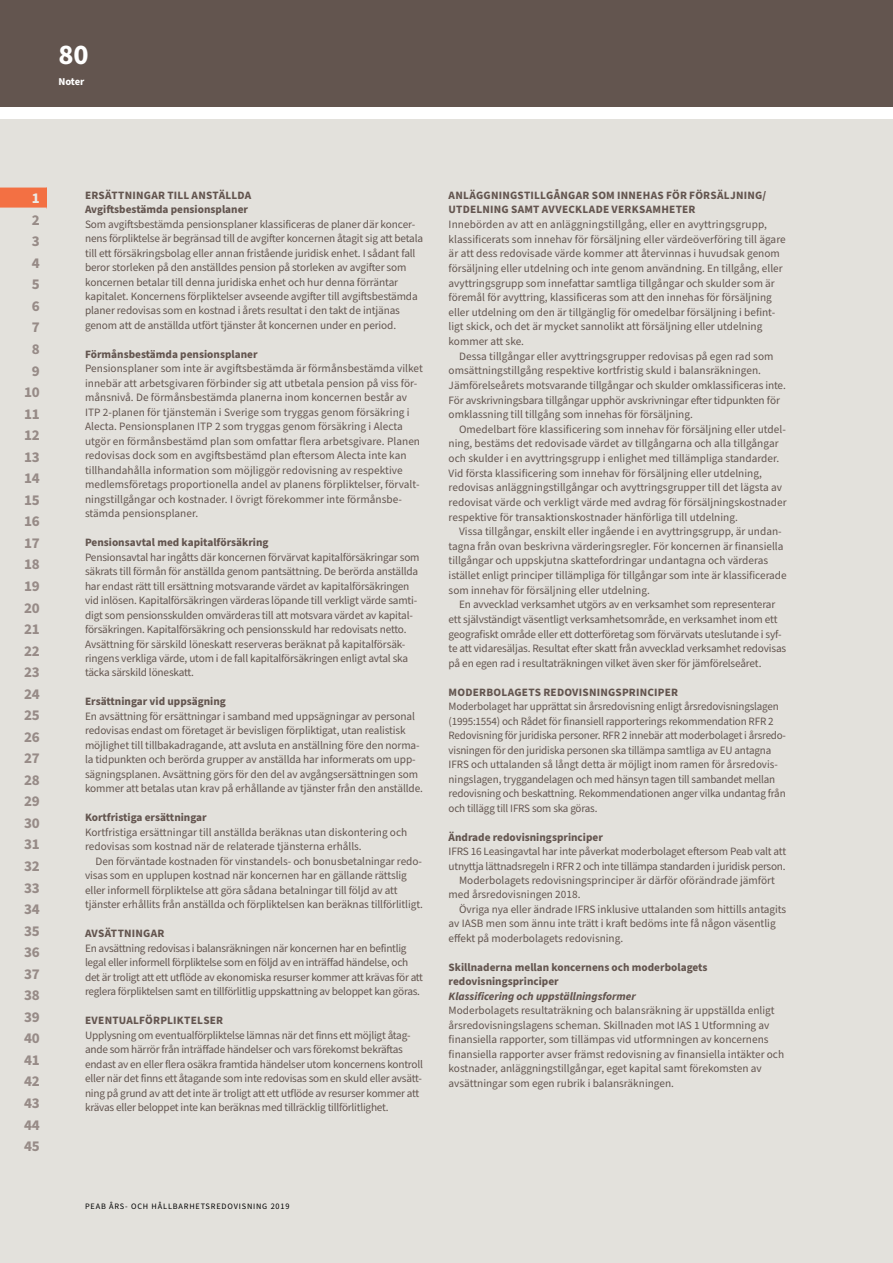
<style>
.page{position:relative;width:893px;height:1263px;background:#fff}
.page>*{position:absolute;margin:0;border:0;box-sizing:border-box;transform-origin:0 0}
.t1{font:700 28.5px "Source Sans Pro";color:#fff}
.t2{font:700 15px/21.6px "Source Sans Pro";color:#978b87;text-align:center}
.t3{font:700 15px "Source Sans Pro";color:#ecebe7}
.t4{font:11.25px/14.5px "Source Sans Pro";letter-spacing:-.01em;color:#63554f}
.t5{font:700 11.25px/14.5px "Source Sans Pro";color:#63554f}
.t6{font:700 11.25px/14.7px "Source Sans Pro";letter-spacing:.02em;color:#63554f}
.t7{font:italic 700 11.25px "Source Sans Pro";color:#63554f}
.t8{font:700 10.5px "Source Sans Pro";letter-spacing:-.01em;color:#fff}
.t9{font:8.25px "Source Sans Pro";letter-spacing:.1em;color:#000}
</style>
<div class="page">
<div style="left:0;top:119px;width:893px;height:1144px;background:#e3e1dc"></div>
<div style="left:0;top:0;width:893px;height:107px;background:#63554f"></div>
<div style="left:0;top:187px;width:47px;height:21px;background:#f37043"></div>
<hr style="left:0;top:186px;width:47px;height:2px;background:#e3e1dc">
<h1 class="t1" style="left:58px;top:35px;width:32px">80</h1>
<p class="t8" style="left:58px;top:74px;width:28px">Noter</p>
<h2 class="t3" style="left:32px;top:188px;width:9px">1</h2>
<h2 class="t2" style="left:24px;top:209px;width:17px">2<br>3<br>4<br>5<br>6<br>7<br>8<br>9<br>10<br>11<br>12<br>13<br>14<br>15<br>16<br>17<br>18<br>19<br>20<br>21<br>22<br>23<br>24<br>25<br>26<br>27<br>28<br>29<br>30<br>31<br>32<br>33<br>34<br>35<br>36<br>37<br>38<br>39<br>40<br>41<br>42<br>43<br>44<br>45</h2>
<p class="t5" style="left:85px;top:188px;width:168px">ERSÄTTNINGAR TILL ANSTÄLLDA<br>Avgiftsbestämda pensionsplaner</p>
<p class="t4" style="left:85px;top:217px;width:340px">Som avgiftsbestämda pensionsplaner klassificeras de planer där koncer&shy;nens förpliktelse är begränsad till de avgifter koncernen åtagit sig att betala till ett försäkringsbolag eller annan fristående juridisk enhet. I sådant fall beror storleken på den anställdes pension på storleken av avgifter som koncernen betalar till denna juridiska enhet och hur denna förräntar kapitalet. Koncernens förpliktelser avseende avgifter till avgiftsbestämda planer redovisas som en kostnad i årets resultat i den takt de intjänas genom att de anställda utfört tjänster åt koncernen under en period.</p>
<p class="t5" style="left:85px;top:347px;width:174px">Förmånsbestämda pensionsplaner</p>
<p class="t4" style="left:85px;top:362px;width:339px">Pensionsplaner som inte är avgiftsbestämda är förmånsbestämda vilket innebär att arbetsgivaren förbinder sig att utbetala pension på viss för&shy;månsnivå. De förmånsbestämda planerna inom koncernen består av ITP 2-planen för tjänstemän i Sverige som tryggas genom försäkring i Alecta. Pensionsplanen ITP 2 som tryggas genom försäkring i Alecta utgör en förmånsbestämd plan som omfattar flera arbetsgivare. Planen redovisas dock som en avgiftsbestämd plan eftersom Alecta inte kan tillhandahålla information som möjliggör redovisning av respektive medlemsföretags proportionella andel av planens förpliktelser, förvalt&shy;ningstillgångar och kostnader. I övrigt förekommer inte förmånsbe&shy;stämda pensionsplaner.</p>
<p class="t5" style="left:85px;top:535px;width:185px">Pensionsavtal med kapitalförsäkring</p>
<p class="t4" style="left:85px;top:550px;width:336px">Pensionsavtal har ingåtts där koncernen förvärvat kapitalförsäkringar som säkrats till förmån för anställda genom pantsättning. De berörda anställda har endast rätt till ersättning motsvarande värdet av kapitalförsäkringen vid inlösen. Kapitalförsäkringen värderas löpande till verkligt värde samti&shy;digt som pensionsskulden omvärderas till att motsvara värdet av kapital&shy;försäkringen. Kapitalförsäkring och pensionsskuld har redovisats netto.<br>Avsättning för särskild löneskatt reserveras beräknat på kapitalförsäk&shy;ringens verkliga värde, utom i de fall kapitalförsäkringen enligt avtal ska täcka särskild löneskatt.</p>
<p class="t5" style="left:85px;top:695px;width:142px">Ersättningar vid uppsägning</p>
<p class="t4" style="left:85px;top:709px;width:339px">En avsättning för ersättningar i samband med uppsägningar av personal redovisas endast om företaget är bevisligen förpliktigat, utan realistisk möjlighet till tillbakadragande, att avsluta en anställning före den norma&shy;la tidpunkten och berörda grupper av anställda har informerats om upp&shy;sägningsplanen. Avsättning görs för den del av avgångsersättningen som kommer att betalas utan krav på erhållande av tjänster från den anställde.</p>
<p class="t5" style="left:85px;top:810px;width:123px">Kortfristiga ersättningar</p>
<p class="t4" style="left:85px;top:825px;width:324px">Kortfristiga ersättningar till anställda beräknas utan diskontering och redovisas som kostnad när de relaterade tjänsterna erhålls.</p>
<p class="t4" style="left:85px;top:854px;width:339px;text-indent:10px">Den förväntade kostnaden för vinstandels- och bonusbetalningar redo&shy;visas som en upplupen kostnad när koncernen har en gällande rättslig eller informell förpliktelse att göra sådana betalningar till följd av att tjänster erhållits från anställda och förpliktelsen kan beräknas tillförlitligt.</p>
<p class="t6" style="left:85px;top:926px;width:81px">AVSÄTTNINGAR</p>
<p class="t4" style="left:85px;top:941px;width:340px">En avsättning redovisas i balansräkningen när koncernen har en befintlig legal eller informell förpliktelse som en följd av en inträffad händelse, och det är troligt att ett utflöde av ekonomiska resurser kommer att krävas för att reglera förpliktelsen samt en tillförlitlig uppskattning av beloppet kan göras.</p>
<p class="t6" style="left:85px;top:1013px;width:140px">EVENTUALFÖRPLIKTELSER</p>
<p class="t4" style="left:85px;top:1028px;width:339px">Upplysning om eventualförpliktelse lämnas när det finns ett möjligt åtag&shy;ande som härrör från inträffade händelser och vars förekomst bekräftas endast av en eller flera osäkra framtida händelser utom koncernens kontroll eller när det finns ett åtagande som inte redovisas som en skuld eller avsätt&shy;ning på grund av att det inte är troligt att ett utflöde av resurser kommer att krävas eller beloppet inte kan beräknas med tillräcklig tillförlitlighet.</p>
<p class="t6" style="left:449px;top:188px;width:319px">ANLÄGGNINGSTILLGÅNGAR SOM INNEHAS FÖR FÖRSÄLJNING/<br>UTDELNING SAMT AVVECKLADE VERKSAMHETER</p>
<p class="t4" style="left:449px;top:217px;width:339px">Innebörden av att en anläggningstillgång, eller en avyttringsgrupp, klassificerats som innehav för försäljning eller värdeöverföring till ägare är att dess redovisade värde kommer att återvinnas i huvudsak genom försäljning eller utdelning och inte genom användning. En tillgång, eller avyttringsgrupp som innefattar samtliga tillgångar och skulder som är föremål för avyttring, klassificeras som att den innehas för försäljning eller utdelning om den är tillgänglig för omedelbar försäljning i befint&shy;ligt skick, och det är mycket sannolikt att försäljning eller utdelning kommer att ske.</p>
<p class="t4" style="left:449px;top:349px;width:339px;text-indent:10px">Dessa tillgångar eller avyttringsgrupper redovisas på egen rad som omsättningstillgång respektive kortfristig skuld i balansräkningen.<br>Jämförelseårets motsvarande tillgångar och skulder omklassificeras inte.<br>För avskrivningsbara tillgångar upphör avskrivningar efter tidpunkten för omklassning till tillgång som innehas för försäljning.</p>
<p class="t4" style="left:449px;top:422px;width:340px;text-indent:10px">Omedelbart före klassificering som innehav för försäljning eller utdel&shy;ning, bestäms det redovisade värdet av tillgångarna och alla tillgångar och skulder i en avyttringsgrupp i enlighet med tillämpliga standarder.<br>Vid första klassificering som innehav för försäljning eller utdelning, redovisas anläggningstillgångar och avyttringsgrupper till det lägsta av redovisat värde och verkligt värde med avdrag för försäljningskostnader respektive för transaktionskostnader hänförliga till utdelning.</p>
<p class="t4" style="left:449px;top:524px;width:340px;text-indent:10px">Vissa tillgångar, enskilt eller ingående i en avyttringsgrupp, är undan&shy;tagna från ovan beskrivna värderingsregler. För koncernen är finansiella tillgångar och uppskjutna skattefordringar undantagna och värderas istället enligt principer tillämpliga för tillgångar som inte är klassificerade som innehav för försäljning eller utdelning.</p>
<p class="t4" style="left:449px;top:598px;width:339px;text-indent:10px">En avvecklad verksamhet utgörs av en verksamhet som representerar ett självständigt väsentligt verksamhetsområde, en verksamhet inom ett geografiskt område eller ett dotterföretag som förvärvats uteslutande i syf&shy;te att vidaresäljas. Resultat efter skatt från avvecklad verksamhet redovisas på en egen rad i resultaträkningen vilket även sker för jämförelseåret.</p>
<p class="t6" style="left:449px;top:685px;width:231px">MODERBOLAGETS REDOVISNINGSPRINCIPER</p>
<p class="t4" style="left:449px;top:700px;width:339px">Moderbolaget har upprättat sin årsredovisning enligt årsredovisningslagen (1995:1554) och Rådet för finansiell rapporterings rekommendation RFR 2<br>Redovisning för juridiska personer. RFR 2 innebär att moderbolaget i årsredo&shy;visningen för den juridiska personen ska tillämpa samtliga av EU antagna IFRS och uttalanden så långt detta är möjligt inom ramen för årsredovis&shy;ningslagen, tryggandelagen och med hänsyn tagen till sambandet mellan redovisning och beskattning. Rekommendationen anger vilka undantag från och tillägg till IFRS som ska göras.</p>
<p class="t5" style="left:449px;top:830px;width:156px">Ändrade redovisningsprinciper</p>
<p class="t4" style="left:449px;top:844px;width:339px">IFRS 16 Leasingavtal har inte påverkat moderbolaget eftersom Peab valt att</p>
<p class="t4" style="left:449px;top:859px;width:338px">utnyttja lättnadsregeln i RFR 2 och inte tillämpa standarden i juridisk person.</p>
<p class="t4" style="left:459px;top:873px;width:317px">Moderbolagets redovisningsprinciper är därför oförändrade jämfört</p>
<p class="t4" style="left:449px;top:888px;width:133px">med årsredovisningen 2018.</p>
<p class="t4" style="left:459px;top:902px;width:329px">Övriga nya eller ändrade IFRS inklusive uttalanden som hittills antagits</p>
<p class="t4" style="left:449px;top:917px;width:329px">av IASB men som ännu inte trätt i kraft bedöms inte få någon väsentlig</p>
<p class="t4" style="left:449px;top:931px;width:176px">effekt på moderbolagets redovisning.</p>
<p class="t5" style="left:449px;top:960px;width:260px">Skillnaderna mellan koncernens och moderbolagets redovisningsprinciper</p>
<p class="t7" style="left:449px;top:988px;width:189px">Klassificering och uppställningsformer</p>
<p class="t4" style="left:449px;top:1004px;width:337px">Moderbolagets resultaträkning och balansräkning är uppställda enligt årsredovisningslagens scheman. Skillnaden mot IAS 1 Utformning av finansiella rapporter, som tillämpas vid utformningen av koncernens finansiella rapporter avser främst redovisning av finansiella intäkter och kostnader, anläggningstillgångar, eget kapital samt förekomsten av avsättningar som egen rubrik i balansräkningen.</p>
<p class="t9" style="left:85px;top:1200px;width:206px">PEAB ÅRS- OCH HÅLLBARHETSREDOVISNING 2019</p>
</div>
